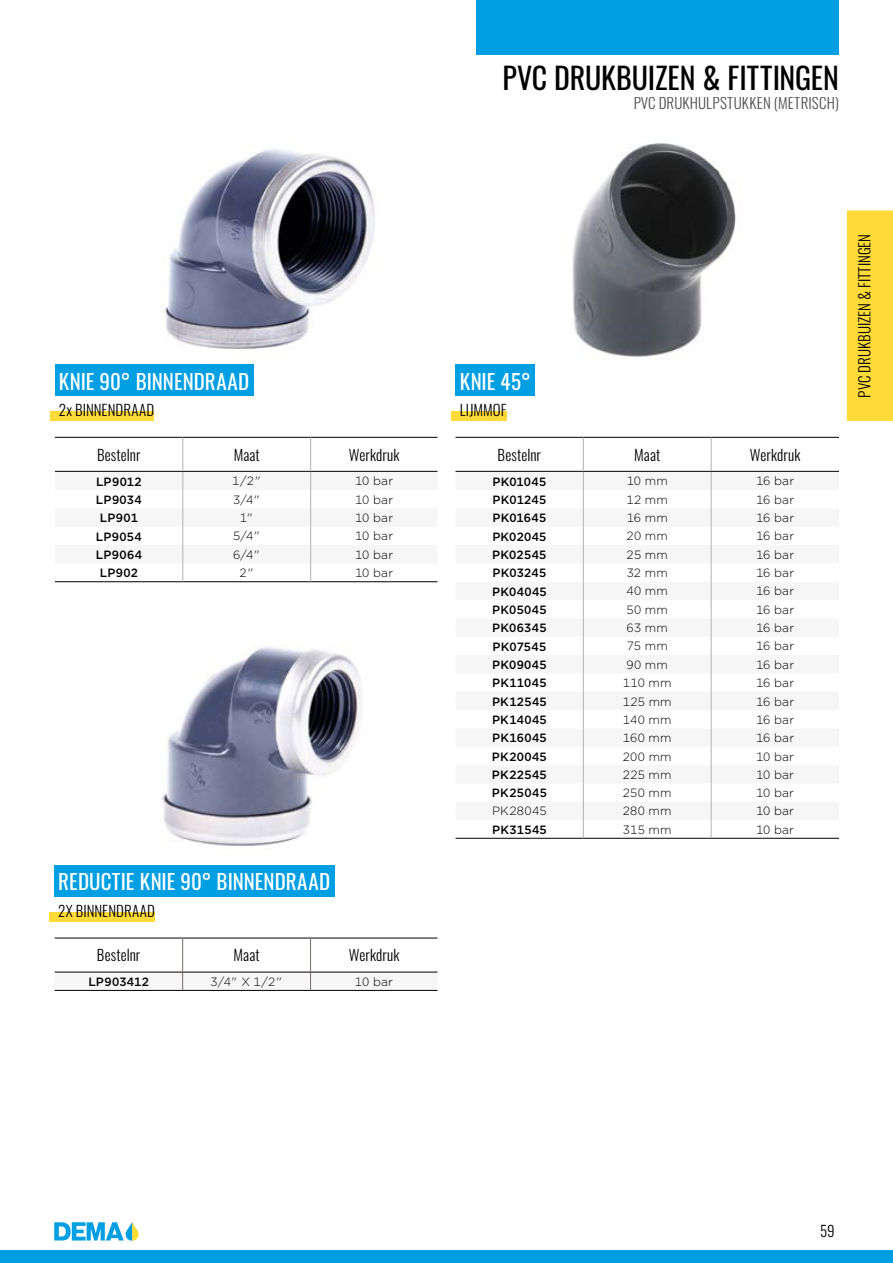
<style>
.page{position:relative;width:893px;height:1263px;background:#fff}
.page>*{position:absolute;margin:0;border:0;box-sizing:border-box;transform-origin:0 0}
.t1{font:30px "Oswald";color:#000}
.t2{font:21px "Oswald";letter-spacing:.005em;color:#fff}
.tabel_hoofding{font:300 15px "Oswald";letter-spacing:.01em;color:#000}
.t3{font:300 15px "Oswald";color:#000}
.tabel_rijen{font:300 12px "Gotham";letter-spacing:.02em;color:#000}
.tabel_rijen-2{font:500 12px "Gotham";letter-spacing:.025em;color:#000}
</style>
<div class="page">
<svg style="left:54px;top:1222px;width:85px;height:18px"></svg>
<div style="left:0;top:1250px;width:893px;height:13px;background:#009fe3"></div>
<div style="left:476px;top:0;width:363px;height:55px;background:#009fe3"></div>
<div style="left:847px;top:210px;width:46px;height:211px;background:#ffda39"></div>
<img style="left:55px;top:149px;width:320px;height:216px">
<img style="left:161px;top:647px;width:200px;height:199px">
<hr style="left:55px;top:990px;width:128px;height:1px;background:#000">
<hr style="left:183px;top:990px;width:128px;height:1px;background:#000">
<hr style="left:311px;top:990px;width:126px;height:1px;background:#000">
<div style="left:55px;top:973px;width:382px;height:17px;background:#f6f6f6"></div>
<hr style="left:55px;top:938px;width:128px;height:1px;background:#000">
<hr style="left:55px;top:972px;width:128px;height:1px;background:#000">
<hr style="left:183px;top:938px;width:128px;height:1px;background:#000">
<hr style="left:183px;top:972px;width:128px;height:1px;background:#000">
<hr style="left:182px;top:938px;width:1px;height:34px;background:#776c68">
<hr style="left:311px;top:938px;width:126px;height:1px;background:#000">
<hr style="left:311px;top:972px;width:126px;height:1px;background:#000">
<hr style="left:310px;top:938px;width:1px;height:34px;background:#776c68">
<hr style="left:55px;top:581px;width:128px;height:1px;background:#000">
<hr style="left:183px;top:581px;width:128px;height:1px;background:#000">
<hr style="left:311px;top:581px;width:126px;height:1px;background:#000">
<svg style="left:182px;top:472px;width:130px;height:109px"></svg>
<hr style="left:55px;top:437px;width:128px;height:1px;background:#000">
<hr style="left:55px;top:471px;width:128px;height:1px;background:#000">
<hr style="left:183px;top:437px;width:128px;height:1px;background:#000">
<hr style="left:183px;top:471px;width:128px;height:1px;background:#000">
<hr style="left:183px;top:438px;width:1px;height:33px;background:#b3b2b2">
<hr style="left:311px;top:437px;width:126px;height:1px;background:#000">
<hr style="left:311px;top:471px;width:126px;height:1px;background:#000">
<hr style="left:310px;top:438px;width:1px;height:33px;background:#b3b2b2">
<img style="left:455px;top:143px;width:281px;height:222px">
<svg style="left:582px;top:472px;width:129px;height:348px;fill:#f6f6f6"></svg>
<hr style="left:455px;top:838px;width:128px;height:1px;background:#000">
<hr style="left:583px;top:838px;width:128px;height:1px;background:#000">
<hr style="left:711px;top:838px;width:128px;height:1px;background:#000">
<svg style="left:583px;top:472px;width:1px;height:366px"></svg>
<svg style="left:711px;top:472px;width:1px;height:366px"></svg>
<hr style="left:455px;top:437px;width:128px;height:1px;background:#000">
<hr style="left:455px;top:471px;width:128px;height:1px;background:#000">
<hr style="left:583px;top:437px;width:128px;height:1px;background:#000">
<hr style="left:583px;top:471px;width:128px;height:1px;background:#000">
<hr style="left:583px;top:438px;width:1px;height:33px;background:#b3b2b2">
<hr style="left:711px;top:437px;width:128px;height:1px;background:#000">
<hr style="left:711px;top:471px;width:128px;height:1px;background:#000">
<hr style="left:711px;top:438px;width:1px;height:33px;background:#b3b2b2">
<div style="left:54px;top:865px;width:280px;height:31px;background:#009fe3"></div>
<div style="left:50px;top:912px;width:105px;height:9px;background:#ffda39"></div>
<div style="left:455px;top:365px;width:80px;height:31px;background:#009fe3"></div>
<div style="left:451px;top:411px;width:56px;height:9px;background:#ffda39"></div>
<div style="left:55px;top:365px;width:198px;height:31px;background:#009fe3"></div>
<div style="left:50px;top:411px;width:104px;height:9px;background:#ffda39"></div>
<p class="t2" style="left:59px;top:362px;width:192px">KNIE 90° BINNENDRAAD</p>
<p class="tabel_hoofding" style="left:59px;top:397px;width:97px">2x BINNENDRAAD</p>
<p class="tabel_hoofding" style="left:97px;top:441px;width:45px">Bestelnr</p>
<p class="tabel_hoofding" style="left:234px;top:441px;width:28px">Maat</p>
<p class="tabel_hoofding" style="left:349px;top:441px;width:52px">Werkdruk</p>
<p class="tabel_rijen-2" style="left:96px;top:473px;width:47px">LP9012</p>
<p class="tabel_rijen" style="left:232px;top:474px;width:30px">1/2"</p>
<p class="tabel_rijen" style="left:355px;top:474px;width:40px">10 bar</p>
<p class="tabel_rijen-2" style="left:96px;top:492px;width:47px">LP9034</p>
<p class="tabel_rijen" style="left:233px;top:492px;width:29px">3/4"</p>
<p class="tabel_rijen" style="left:355px;top:492px;width:40px">10 bar</p>
<p class="tabel_rijen-2" style="left:100px;top:510px;width:40px">LP901</p>
<p class="tabel_rijen" style="left:240px;top:510px;width:15px">1"</p>
<p class="tabel_rijen" style="left:355px;top:510px;width:40px">10 bar</p>
<p class="tabel_rijen-2" style="left:96px;top:528px;width:47px">LP9054</p>
<p class="tabel_rijen" style="left:233px;top:529px;width:29px">5/4"</p>
<p class="tabel_rijen" style="left:355px;top:529px;width:40px">10 bar</p>
<p class="tabel_rijen-2" style="left:96px;top:547px;width:48px">LP9064</p>
<p class="tabel_rijen" style="left:233px;top:547px;width:29px">6/4"</p>
<p class="tabel_rijen" style="left:355px;top:547px;width:40px">10 bar</p>
<p class="tabel_rijen-2" style="left:100px;top:565px;width:40px">LP902</p>
<p class="tabel_rijen" style="left:240px;top:565px;width:16px">2"</p>
<p class="tabel_rijen" style="left:355px;top:565px;width:40px">10 bar</p>
<p class="t2" style="left:58px;top:863px;width:273px">REDUCTIE KNIE 90° BINNENDRAAD</p>
<p class="tabel_hoofding" style="left:58px;top:897px;width:98px">2X BINNENDRAAD</p>
<p class="tabel_hoofding" style="left:97px;top:942px;width:45px">Bestelnr</p>
<p class="tabel_hoofding" style="left:234px;top:942px;width:28px">Maat</p>
<p class="tabel_hoofding" style="left:349px;top:942px;width:52px">Werkdruk</p>
<p class="tabel_rijen-2" style="left:88px;top:974px;width:62px">LP903412</p>
<p class="tabel_rijen" style="left:211px;top:974px;width:74px">3/4" X 1/2"</p>
<p class="tabel_rijen" style="left:355px;top:974px;width:40px">10 bar</p>
<h1 class="t1" style="left:502px;top:51px;width:338px">PVC DRUKBUIZEN &amp; FITTINGEN</h1>
<p class="tabel_hoofding" style="left:633px;top:90px;width:207px">PVC DRUKHULPSTUKKEN (METRISCH)</p>
<p class="t2" style="left:460px;top:362px;width:72px">KNIE 45°</p>
<p class="tabel_hoofding" style="left:460px;top:397px;width:48px">LIJMMOF</p>
<p class="tabel_hoofding" style="left:498px;top:441px;width:45px">Bestelnr</p>
<p class="tabel_hoofding" style="left:634px;top:441px;width:28px">Maat</p>
<p class="tabel_hoofding" style="left:750px;top:441px;width:52px">Werkdruk</p>
<p class="tabel_rijen-2" style="left:492px;top:473px;width:55px">PK01045</p>
<p class="tabel_rijen" style="left:627px;top:474px;width:43px">10 mm</p>
<p class="tabel_rijen" style="left:756px;top:474px;width:40px">16 bar</p>
<p class="tabel_rijen-2" style="left:493px;top:492px;width:55px">PK01245</p>
<p class="tabel_rijen" style="left:626px;top:492px;width:43px">12 mm</p>
<p class="tabel_rijen" style="left:756px;top:492px;width:40px">16 bar</p>
<p class="tabel_rijen-2" style="left:492px;top:510px;width:55px">PK01645</p>
<p class="tabel_rijen" style="left:627px;top:510px;width:43px">16 mm</p>
<p class="tabel_rijen" style="left:756px;top:510px;width:40px">16 bar</p>
<p class="tabel_rijen-2" style="left:492px;top:528px;width:56px">PK02045</p>
<p class="tabel_rijen" style="left:627px;top:529px;width:43px">20 mm</p>
<p class="tabel_rijen" style="left:756px;top:529px;width:40px">16 bar</p>
<p class="tabel_rijen-2" style="left:492px;top:547px;width:56px">PK02545</p>
<p class="tabel_rijen" style="left:627px;top:547px;width:43px">25 mm</p>
<p class="tabel_rijen" style="left:756px;top:547px;width:40px">16 bar</p>
<p class="tabel_rijen-2" style="left:493px;top:565px;width:55px">PK03245</p>
<p class="tabel_rijen" style="left:627px;top:565px;width:43px">32 mm</p>
<p class="tabel_rijen" style="left:756px;top:565px;width:40px">16 bar</p>
<p class="tabel_rijen-2" style="left:492px;top:583px;width:56px">PK04045</p>
<p class="tabel_rijen" style="left:626px;top:584px;width:43px">40 mm</p>
<p class="tabel_rijen" style="left:756px;top:584px;width:40px">16 bar</p>
<p class="tabel_rijen-2" style="left:492px;top:602px;width:56px">PK05045</p>
<p class="tabel_rijen" style="left:626px;top:602px;width:43px">50 mm</p>
<p class="tabel_rijen" style="left:756px;top:602px;width:40px">16 bar</p>
<p class="tabel_rijen-2" style="left:492px;top:620px;width:56px">PK06345</p>
<p class="tabel_rijen" style="left:626px;top:620px;width:43px">63 mm</p>
<p class="tabel_rijen" style="left:756px;top:620px;width:40px">16 bar</p>
<p class="tabel_rijen-2" style="left:492px;top:638px;width:55px">PK07545</p>
<p class="tabel_rijen" style="left:627px;top:639px;width:43px">75 mm</p>
<p class="tabel_rijen" style="left:756px;top:639px;width:40px">16 bar</p>
<p class="tabel_rijen-2" style="left:492px;top:657px;width:56px">PK09045</p>
<p class="tabel_rijen" style="left:626px;top:657px;width:43px">90 mm</p>
<p class="tabel_rijen" style="left:756px;top:657px;width:40px">16 bar</p>
<p class="tabel_rijen-2" style="left:492px;top:675px;width:56px">PK11045</p>
<p class="tabel_rijen" style="left:623px;top:675px;width:50px">110 mm</p>
<p class="tabel_rijen" style="left:756px;top:675px;width:40px">16 bar</p>
<p class="tabel_rijen-2" style="left:492px;top:693px;width:56px">PK12545</p>
<p class="tabel_rijen" style="left:623px;top:694px;width:50px">125 mm</p>
<p class="tabel_rijen" style="left:756px;top:694px;width:40px">16 bar</p>
<p class="tabel_rijen-2" style="left:492px;top:712px;width:56px">PK14045</p>
<p class="tabel_rijen" style="left:623px;top:712px;width:50px">140 mm</p>
<p class="tabel_rijen" style="left:756px;top:712px;width:40px">16 bar</p>
<p class="tabel_rijen-2" style="left:492px;top:730px;width:56px">PK16045</p>
<p class="tabel_rijen" style="left:623px;top:730px;width:50px">160 mm</p>
<p class="tabel_rijen" style="left:756px;top:730px;width:40px">16 bar</p>
<p class="tabel_rijen-2" style="left:492px;top:748px;width:56px">PK20045</p>
<p class="tabel_rijen" style="left:623px;top:749px;width:50px">200 mm</p>
<p class="tabel_rijen" style="left:756px;top:749px;width:40px">10 bar</p>
<p class="tabel_rijen-2" style="left:492px;top:767px;width:56px">PK22545</p>
<p class="tabel_rijen" style="left:623px;top:767px;width:50px">225 mm</p>
<p class="tabel_rijen" style="left:756px;top:767px;width:40px">10 bar</p>
<p class="tabel_rijen-2" style="left:492px;top:785px;width:56px">PK25045</p>
<p class="tabel_rijen" style="left:623px;top:785px;width:50px">250 mm</p>
<p class="tabel_rijen" style="left:756px;top:785px;width:40px">10 bar</p>
<p class="tabel_rijen" style="left:492px;top:803px;width:56px">PK28045</p>
<p class="tabel_rijen" style="left:623px;top:803px;width:50px">280 mm</p>
<p class="tabel_rijen" style="left:756px;top:803px;width:40px">10 bar</p>
<p class="tabel_rijen-2" style="left:492px;top:822px;width:56px">PK31545</p>
<p class="tabel_rijen" style="left:623px;top:822px;width:50px">315 mm</p>
<p class="tabel_rijen" style="left:756px;top:822px;width:40px">10 bar</p>
<p class="t3" style="left:851px;top:398px;width:165px;rotate:-90deg">PVC DRUKBUIZEN &amp; FITTINGEN</p>
<p class="tabel_hoofding" style="left:820px;top:1218px;width:16px">59</p>
</div>
